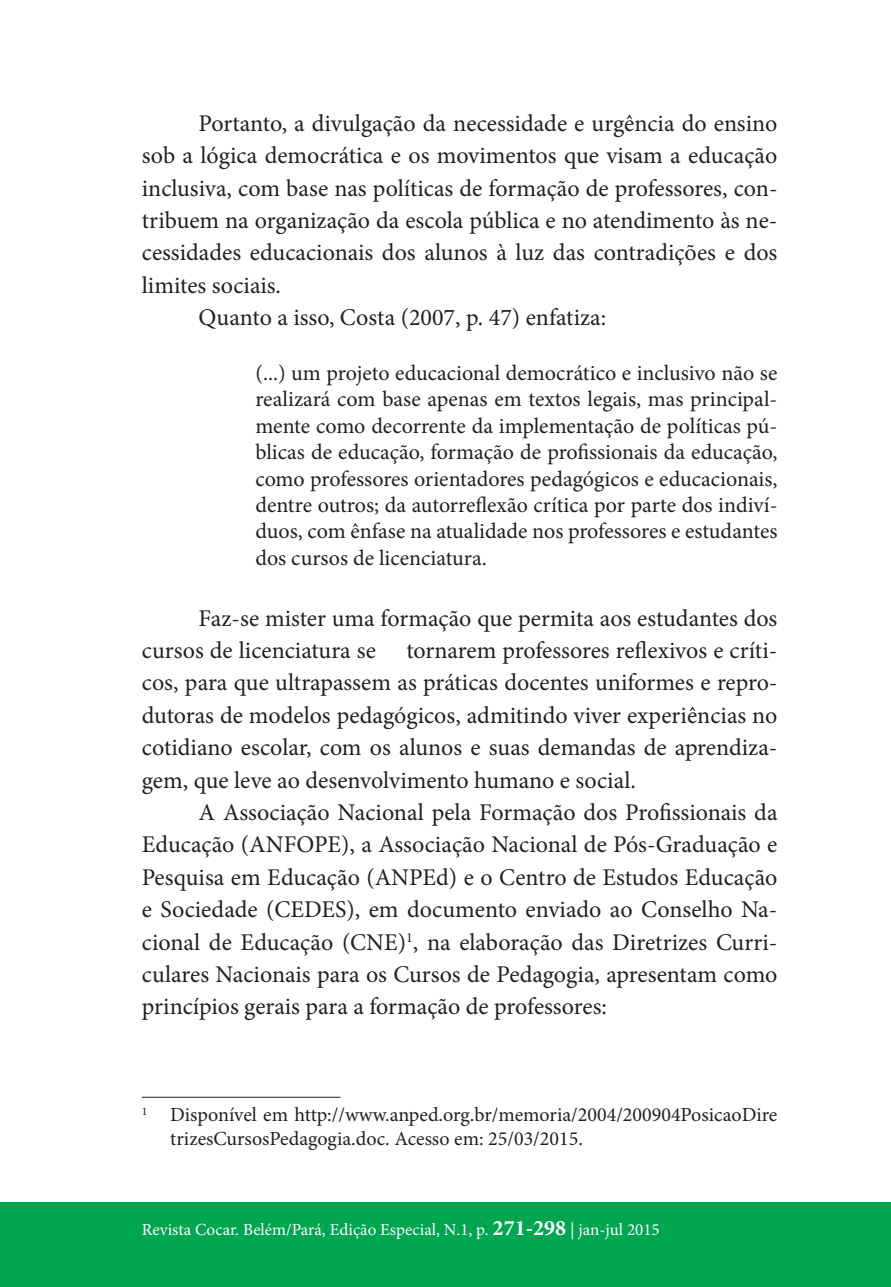
<style>
.page{position:relative;width:891px;height:1287px;background:#fff}
.page>*{position:absolute;margin:0;border:0;box-sizing:border-box;transform-origin:0 0}
.t1{font:24px/32.4px "Minion Pro";color:#231f20;text-align:justify}
.t2{font:22px/26.4px "Minion Pro";color:#231f20;text-align:justify}
.t3{font:20px/24px "Minion Pro";color:#231f20}
.t4{font:17px "Minion Pro";color:#fff}
.s1{font-weight:700;font-size:22px}
</style>
<div class="page">
<div style="left:0;top:1202px;width:890px;height:85px;background:#00a54f"></div>
<hr style="left:142px;top:1097px;width:198px;height:1px;background:#231f20">
<p class="t1" style="left:198px;top:107px;width:580px">Portanto, a divulgação da necessidade e urgência do ensino</p>
<p class="t1" style="left:142px;top:139px;width:636px">sob a lógica democrática e os movimentos que visam a educação</p>
<p class="t1" style="left:142px;top:172px;width:637px">inclusiva, com base nas políticas de formação de professores, con-</p>
<p class="t1" style="left:142px;top:204px;width:636px">tribuem na organização da escola pública e no atendimento às ne-</p>
<p class="t1" style="left:142px;top:237px;width:636px">cessidades educacionais dos alunos à luz das contradições e dos</p>
<p class="t1" style="left:142px;top:269px;width:141px">limites sociais.</p>
<p class="t1" style="left:198px;top:301px;width:409px">Quanto a isso, Costa (2007, p. 47) enfatiza:</p>
<p class="t2" style="left:255px;top:360px;width:523px">(...) um projeto educacional democrático e inclusivo não se realizará com base apenas em textos legais, mas principal&shy;mente como decorrente da implementação de políticas pú&shy;blicas de educação, formação de profissionais da educação, como professores orientadores pedagógicos e educacionais, dentre outros; da autorreflexão crítica por parte dos indiví&shy;duos, com ênfase na atualidade nos professores e estudantes dos cursos de licenciatura.</p>
<p class="t1" style="left:142px;top:602px;width:636px;text-indent:57px">Faz-se mister uma formação que permita aos estudantes dos cursos de licenciatura se</p>
<p class="t1" style="left:142px;top:634px;width:636px;text-indent:264px">tornarem professores reflexivos e críti&shy;cos, para que ultrapassem as práticas docentes uniformes e repro&shy;dutoras de modelos pedagógicos, admitindo viver experiências no cotidiano escolar, com os alunos e suas demandas de aprendiza&shy;gem, que leve ao desenvolvimento humano e social.</p>
<p class="t1" style="left:142px;top:796px;width:637px;text-indent:57px">A Associação Nacional pela Formação dos Profissionais da Educação (ANFOPE), a Associação Nacional de Pós-Graduação e Pesquisa em Educação (ANPEd) e o Centro de Estudos Educação e Sociedade (CEDES), em documento enviado ao Conselho Na&shy;cional de Educação (CNE)<sup>1</sup>, na elaboração das Diretrizes Curri&shy;culares Nacionais para os Cursos de Pedagogia, apresentam como princípios gerais para a formação de professores:</p>
<p class="t3" style="left:170px;top:1103px;width:608px;text-indent:-28px"><sup>1</sup> Disponível em http://www.anped.org.br/memoria/2004/200904PosicaoDire trizesCursosPedagogia.doc. Acesso em: 25/03/2015.</p>
<p class="t4" style="left:142px;top:1218px;width:519px">Revista Cocar. Belém/Pará, Edição Especial, N.1, p. <span class="s1">271-298</span> | jan-jul 2015</p>
</div>
